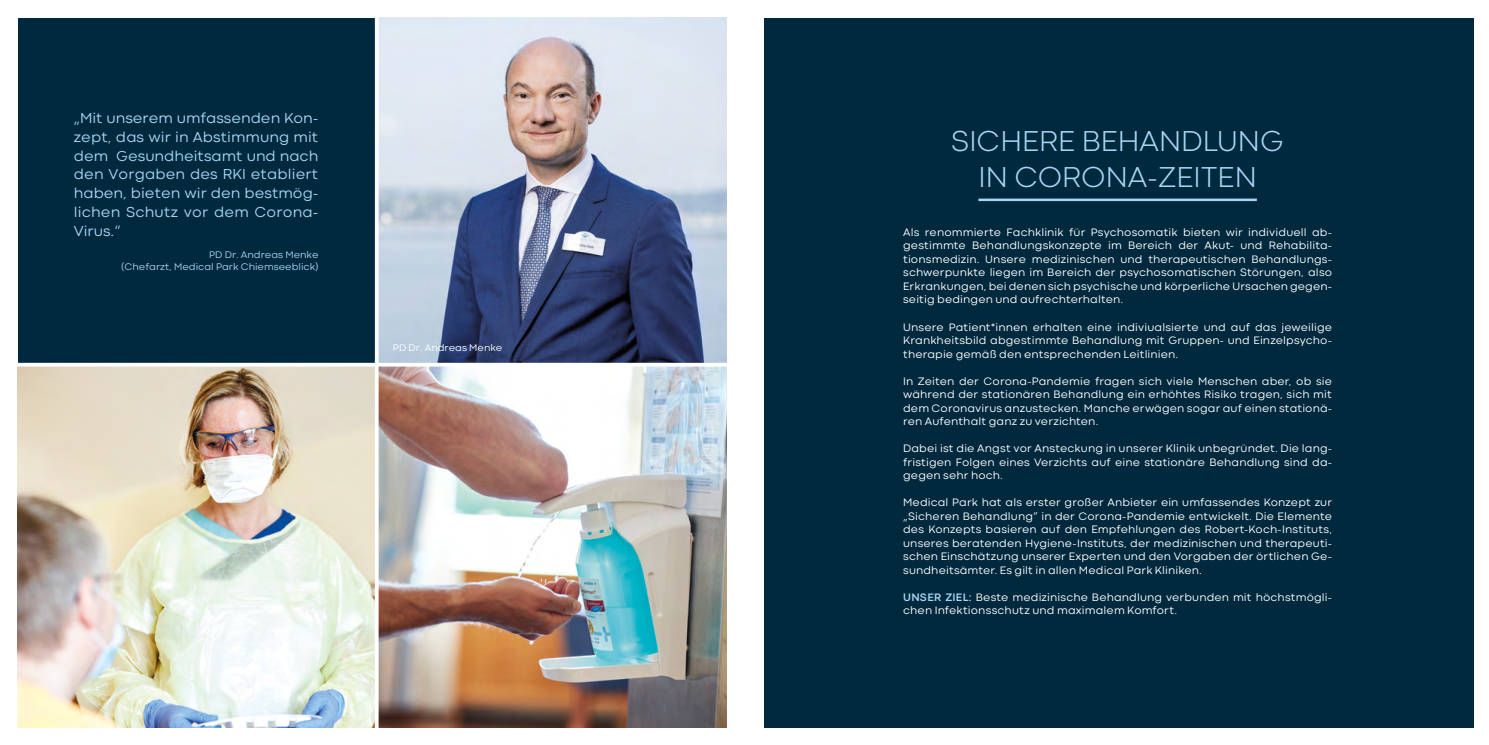
<style>
.page{position:relative;width:1489px;height:745px;background:#fff}
.page>*{position:absolute;margin:0;border:0;box-sizing:border-box;transform-origin:0 0}
.t1{font:300 30px/36px "Codec Cold";color:#a7d6f5;text-align:center}
.t2{font:15px/18.8px "Codec Cold News";color:#a7d6f5;text-align:justify}
.t3{font:11.25px/13.5px "Codec Cold News";letter-spacing:.01em;color:#fff;text-align:justify}
.t4{font:10px/11.2px "Codec Cold News";color:#a7d6f5;text-align:right}
.t5{font:10px "Codec Cold News";color:#fff}
.s1{font-family:"Codec Cold";font-weight:700;color:#a7d6f5}
</style>
<div class="page">
<div style="left:18px;top:18px;width:359px;height:346px;background:#00293e"></div>
<img style="left:18px;top:366px;width:357px;height:360px">
<img style="left:378px;top:18px;width:348px;height:708px">
<hr style="left:375px;top:0;width:3px;height:744px;background:#fff">
<svg style="left:18px;top:362px;width:709px;height:4px"></svg>
<div style="left:764px;top:18px;width:709px;height:708px;background:#00293e"></div>
<hr style="left:978px;top:198px;width:278px;height:3px;background:#a7d6f5">
<h2 class="t2" style="left:74px;top:109px;width:246px">„Mit unserem umfassenden Kon&shy;zept, das wir in Abstimmung mit dem Gesundheitsamt und nach den Vorgaben des RKI etabliert haben, bieten wir den bestmög&shy;lichen Schutz vor dem Corona-Virus.“</h2>
<p class="t4" style="left:121px;top:249px;width:199px">PD Dr. Andreas Menke<br>(Chefarzt, Medical Park Chiemseeblick)</p>
<p class="t5" style="left:393px;top:342px;width:111px">PD Dr. Andreas Menke</p>
<h1 class="t1" style="left:951px;top:124px;width:334px">SICHERE BEHANDLUNG<br>IN CORONA-ZEITEN</h1>
<p class="t3" style="left:903px;top:225px;width:430px">Als renommierte Fachklinik für Psychosomatik bieten wir individuell ab&shy;gestimmte Behandlungskonzepte im Bereich der Akut- und Rehabilita&shy;tionsmedizin. Unsere medizinischen und therapeutischen Behandlungs&shy;schwerpunkte liegen im Bereich der psychosomatischen Störungen, also Erkrankungen, bei denen sich psychische und körperliche Ursachen gegen&shy;seitig bedingen und aufrechterhalten.</p>
<p class="t3" style="left:903px;top:320px;width:430px">Unsere Patient*innen erhalten eine indiviualsierte und auf das jeweilige Krankheitsbild abgestimmte Behandlung mit Gruppen- und Einzelpsycho&shy;therapie gemäß den entsprechenden Leitlinien.</p>
<p class="t3" style="left:903px;top:374px;width:430px">In Zeiten der Corona-Pandemie fragen sich viele Menschen aber, ob sie während der stationären Behandlung ein erhöhtes Risiko tragen, sich mit dem Coronavirus anzustecken. Manche erwägen sogar auf einen stationä&shy;ren Aufenthalt ganz zu verzichten.</p>
<p class="t3" style="left:903px;top:441px;width:430px">Dabei ist die Angst vor Ansteckung in unserer Klinik unbegründet. Die lang&shy;fristigen Folgen eines Verzichts auf eine stationäre Behandlung sind da&shy;gegen sehr hoch.</p>
<p class="t3" style="left:903px;top:495px;width:430px">Medical Park hat als erster großer Anbieter ein umfassendes Konzept zur „Sicheren Behandlung“ in der Corona-Pandemie entwickelt. Die Elemente des Konzepts basieren auf den Empfehlungen des Robert-Koch-Instituts, unseres beratenden Hygiene-Instituts, der medizinischen und therapeuti&shy;schen Einschätzung unserer Experten und den Vorgaben der örtlichen Ge&shy;sundheitsämter. Es gilt in allen Medical Park Kliniken.</p>
<p class="t3" style="left:903px;top:590px;width:430px"><span class="s1">UNSER ZIEL:</span> Beste medizinische Behandlung verbunden mit höchstmögli&shy;chen Infektionsschutz und maximalem Komfort.</p>
</div>
